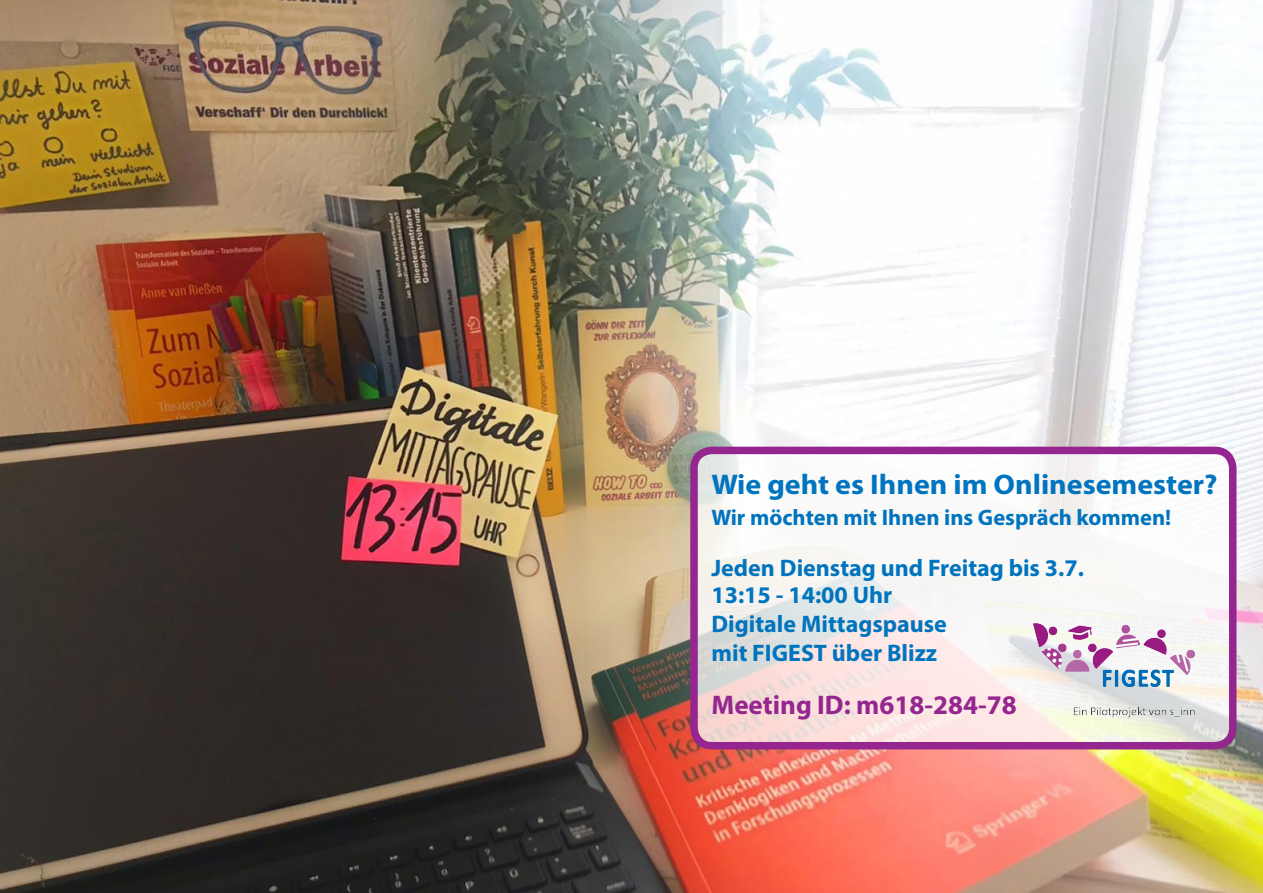
<style>
.page{position:relative;width:1263px;height:893px;background:#fff}
.page>*{position:absolute;margin:0;border:0;box-sizing:border-box;transform-origin:0 0}
.t1{font:700 28.5px "Myriad Pro";color:#0074be;scale:1.05 1}
.t2{font:700 27px "Myriad Pro";color:#95268f}
.t3{font:700 24px "Myriad Pro";color:#0074be}
.t4{font:700 22.5px "Myriad Pro";color:#0074be}
</style>
<div class="page">
<img style="left:0;top:0;width:1263px;height:893px">
<svg style="left:694px;top:450px;width:539px;height:296px;fill:#faf7f5"></svg>
<div style="left:690px;top:447px;width:546px;height:302px;border:8px solid #95268f;border-radius:18px"></div>
<img style="left:1021px;top:612px;width:186px;height:113px">
<p class="t1" style="left:711px;top:465px;width:484px">Wie geht es Ihnen im Onlinesemester?</p>
<p class="t4" style="left:711px;top:503px;width:461px">Wir möchten mit Ihnen ins Gespräch kommen!</p>
<p class="t3" style="left:711px;top:553px;width:374px">Jeden Dienstag und Freitag bis 3.7.</p>
<p class="t3" style="left:711px;top:580px;width:182px">13:15 - 14:00 Uhr</p>
<p class="t3" style="left:711px;top:608px;width:237px">Digitale Mittagspause</p>
<p class="t3" style="left:711px;top:637px;width:227px">mit FIGEST über Blizz</p>
<p class="t2" style="left:711px;top:688px;width:307px">Meeting ID: m618-284-78</p>
</div>
